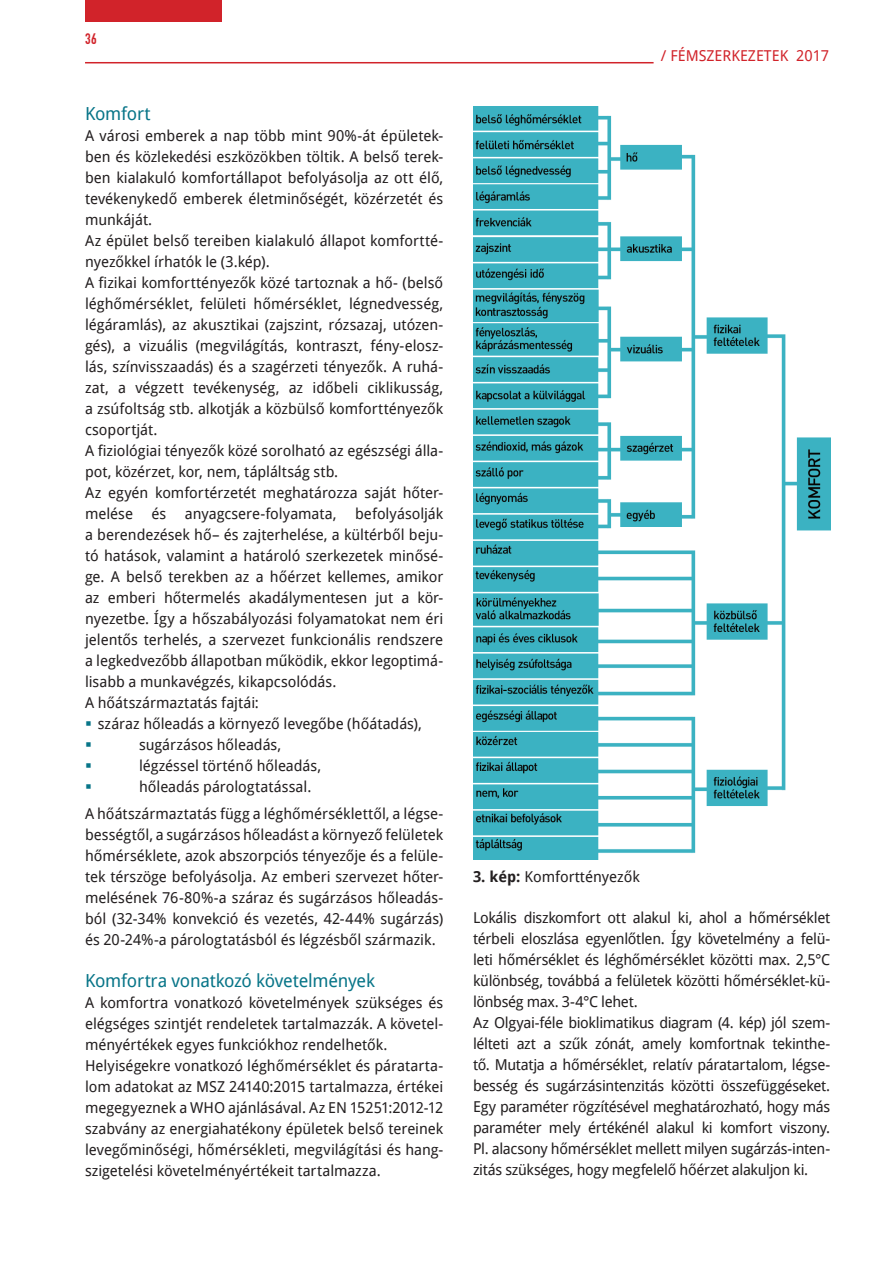
<style>
.page{position:relative;width:893px;height:1263px;background:#fff}
.page>*{position:absolute;margin:0;border:0;box-sizing:border-box;transform-origin:0 0}
.t1{font:18px "Droid Sans";letter-spacing:-.015em;color:#087588}
.t2{font:15px/21px "Droid Sans";letter-spacing:-.005em;color:#231f20;text-align:justify}
.t3{font:15px "Droid Sans";color:#d1232a}
.t4{font:15px "DIN Engschrift PFL";color:#d1232a}
.s1{font-weight:700}
</style>
<div class="page">
<hr style="left:85px;top:62px;width:569px;height:1px;background:#d1232a">
<div style="left:85px;top:0;width:136px;height:21px;background:#d1232a"></div>
<img style="left:473px;top:106px;width:357px;height:754px">
<p class="t4" style="left:85px;top:30px;width:13px">36</p>
<p class="t1" style="left:85px;top:101px;width:67px">Komfort</p>
<p class="t2" style="left:85px;top:125px;width:360px">A városi emberek a nap több mint 90%-át épületek&shy;ben és közlekedési eszközökben töltik. A belső terek&shy;ben kialakuló komfortállapot befolyásolja az ott élő, tevékenykedő emberek életminőségét, közérzetét és munkáját.</p>
<p class="t2" style="left:85px;top:230px;width:360px">Az épület belső tereiben kialakuló állapot komfortté&shy;nyezőkkel írhatók le (3.kép).</p>
<p class="t2" style="left:85px;top:272px;width:360px">A fizikai komforttényezők közé tartoznak a hő- (belső léghőmérséklet, felületi hőmérséklet, légnedvesség, légáramlás), az akusztikai (zajszint, rózsazaj, utózen&shy;gés), a vizuális (megvilágítás, kontraszt, fény-elosz&shy;lás, színvisszaadás) és a szagérzeti tényezők. A ruhá&shy;zat, a végzett tevékenység, az időbeli ciklikusság, a zsúfoltság stb. alkotják a közbülső komforttényezők csoportját.</p>
<p class="t2" style="left:85px;top:440px;width:360px">A fiziológiai tényezők közé sorolható az egészségi álla&shy;pot, közérzet, kor, nem, tápláltság stb.</p>
<p class="t2" style="left:85px;top:482px;width:360px">Az egyén komfortérzetét meghatározza saját hőter&shy;melése és anyagcsere-folyamata, befolyásolják a berendezések hő– és zajterhelése, a kültérből beju&shy;tó hatások, valamint a határoló szerkezetek minősé&shy;ge. A belső terekben az a hőérzet kellemes, amikor az emberi hőtermelés akadálymentesen jut a kör&shy;nyezetbe. Így a hőszabályozási folyamatokat nem éri jelentős terhelés, a szervezet funkcionális rendszere a legkedvezőbb állapotban működik, ekkor legoptimá&shy;lisabb a munkavégzés, kikapcsolódás.</p>
<p class="t2" style="left:85px;top:692px;width:175px">A hőátszármaztatás fajtái:</p>
<p class="t2" style="left:98px;top:713px;width:326px">száraz hőleadás a környező levegőbe (hőátadás),</p>
<p class="t2" style="left:139px;top:734px;width:144px">sugárzásos hőleadás,</p>
<p class="t2" style="left:139px;top:755px;width:184px">légzéssel történő hőleadás,</p>
<p class="t2" style="left:139px;top:776px;width:174px">hőleadás párologtatással.</p>
<p class="t2" style="left:85px;top:803px;width:360px">A hőátszármaztatás függ a léghőmérséklettől, a légse&shy;bességtől, a sugárzásos hőleadást a környező felületek hőmérséklete, azok abszorpciós tényezője és a felüle&shy;tek térszöge befolyásolja. Az emberi szervezet hőter&shy;melésének 76-80%-a száraz és sugárzásos hőleadás&shy;ból (32-34% konvekció és vezetés, 42-44% sugárzás) és 20-24%-a párologtatásból és légzésből származik.</p>
<p class="t1" style="left:85px;top:968px;width:291px">Komfortra vonatkozó követelmények</p>
<p class="t2" style="left:85px;top:992px;width:360px">A komfortra vonatkozó követelmények szükséges és elégséges szintjét rendeletek tartalmazzák. A követel&shy;ményértékek egyes funkciókhoz rendelhetők.</p>
<p class="t2" style="left:85px;top:1055px;width:360px">Helyiségekre vonatkozó léghőmérséklet és páratarta&shy;lom adatokat az MSZ 24140:2015 tartalmazza, értékei megegyeznek a WHO ajánlásával. Az EN 15251:2012-12 szabvány az energiahatékony épületek belső tereinek levegőminőségi, hőmérsékleti, megvilágítási és hang&shy;szigetelési követelményértékeit tartalmazza.</p>
<p class="t3" style="left:661px;top:45px;width:170px">/ FÉMSZERKEZETEK 2017</p>
<p class="t2" style="left:473px;top:866px;width:168px"><span class="s1">3. kép:</span> Komforttényezők</p>
<p class="t2" style="left:473px;top:906px;width:359px">Lokális diszkomfort ott alakul ki, ahol a hőmérséklet térbeli eloszlása egyenlőtlen. Így követelmény a felü&shy;leti hőmérséklet és léghőmérséklet közötti max. 2,5°C különbség, továbbá a felületek közötti hőmérséklet-kü&shy;lönbség max. 3-4°C lehet.</p>
<p class="t2" style="left:473px;top:1011px;width:359px">Az Olgyai-féle bioklimatikus diagram (4. kép) jól szem&shy;lélteti azt a szűk zónát, amely komfortnak tekinthe&shy;tő. Mutatja a hőmérséklet, relatív páratartalom, légse&shy;besség és sugárzásintenzitás közötti összefüggéseket.<br>Egy paraméter rögzítésével meghatározható, hogy más paraméter mely értékénél alakul ki komfort viszony.<br>Pl. alacsony hőmérséklet mellett milyen sugárzás-inten&shy;zitás szükséges, hogy megfelelő hőérzet alakuljon ki.</p>
</div>
